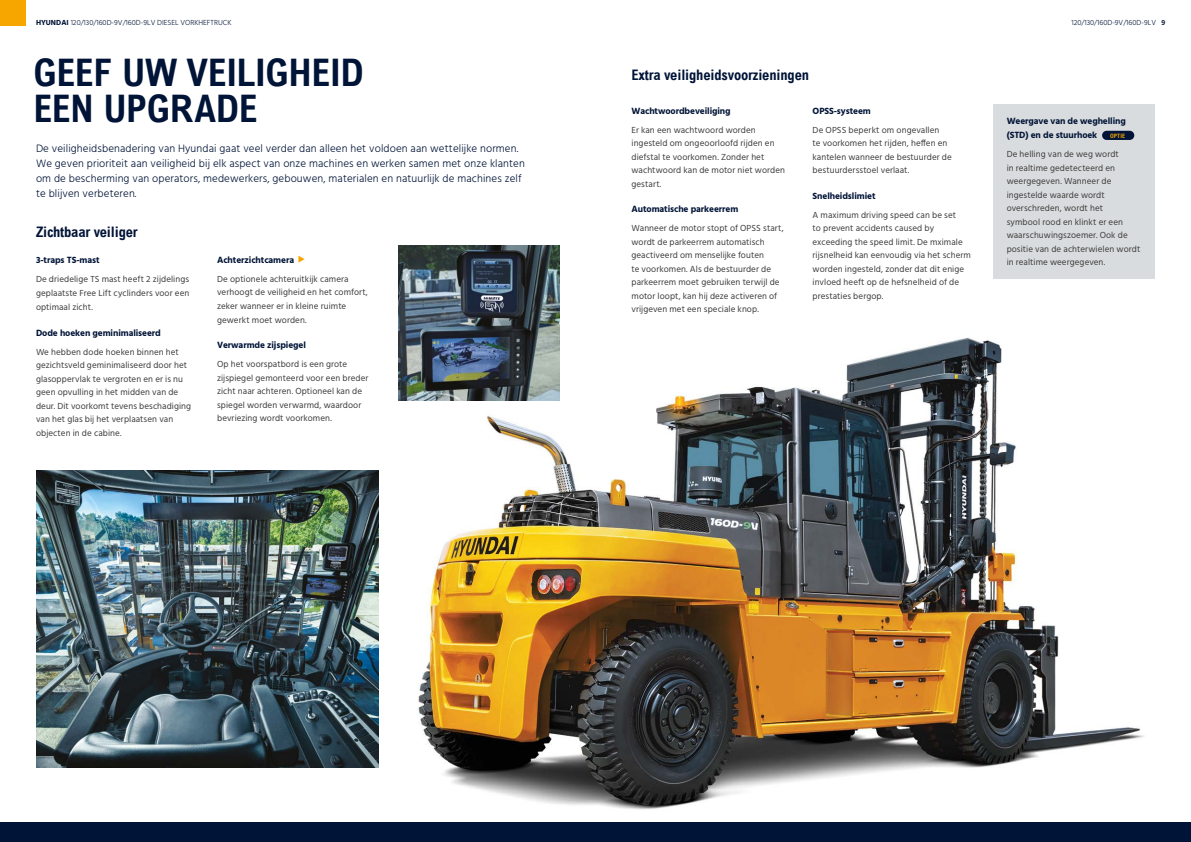
<style>
.page{position:relative;width:1191px;height:842px;background:#fff}
.page>*{position:absolute;margin:0;border:0;box-sizing:border-box;transform-origin:0 0}
.t1{font:700 condensed 38px/36px "Arial";letter-spacing:-.01em;color:#001437}
.t2{font:700 condensed 14.5px "Arial";letter-spacing:-.01em;color:#001437}
.t3{font:300 11px/15px "Hind";letter-spacing:.01em;color:#001437}
.t4{font:700 9.2px/14px "Hind";letter-spacing:-.01em;color:#001437}
.t5{font:9px/13.5px "Hind";letter-spacing:.01em;color:#3c3c3b}
.t6{font:300 7.5px "Hind";color:#001437}
.t7{font:700 condensed 6px "Arial";letter-spacing:.02em;color:#f7a600}
.s1{font-weight:700}
.s2{font-weight:600}
</style>
<div class="page">
<img style="left:398px;top:312px;width:746px;height:498px">
<div style="left:993px;top:104px;width:162px;height:174px;background:#d9dcde"></div>
<div style="left:0;top:822px;width:1191px;height:20px;background:#001437"></div>
<svg style="left:298px;top:256px;width:6px;height:7px"></svg>
<div style="left:0;top:0;width:26px;height:26px;background:#f7a600"></div>
<img style="left:36px;top:471px;width:342px;height:296px">
<img style="left:398px;top:245px;width:161px;height:155px">
<div style="left:1102px;top:131px;width:32px;height:9px;background:#001437;border-radius:5px"></div>
<p class="t6" style="left:36px;top:17px;width:197px"><span class="s1">HYUNDAI</span> 120/130/160D-9V/160D-9LV DIESEL VORKHEFTRUCK</p>
<p class="t6" style="left:1071px;top:17px;width:96px">120/130/160D-9V/160D-9LV <span class="s2">9</span></p>
<h1 class="t1" style="left:33px;top:55px;width:332px">GEEF UW VEILIGHEID<br>EEN UPGRADE</h1>
<p class="t3" style="left:36px;top:141px;width:490px">De veiligheidsbenadering van Hyundai gaat veel verder dan alleen het voldoen aan wettelijke normen.<br>We geven prioriteit aan veiligheid bij elk aspect van onze machines en werken samen met onze klanten om de bescherming van operators, medewerkers, gebouwen, materialen en natuurlijk de machines zelf te blijven verbeteren.</p>
<h2 class="t2" style="left:36px;top:224px;width:103px">Zichtbaar veiliger</h2>
<p class="t4" style="left:36px;top:252px;width:65px">3-traps TS-mast</p>
<p class="t5" style="left:36px;top:273px;width:155px;line-height:14px;text-align:justify">De driedelige TS mast heeft 2 zijdelings geplaatste Free Lift cyclinders voor een optimaal zicht.</p>
<p class="t4" style="left:36px;top:325px;width:126px">Dode hoeken geminimaliseerd</p>
<p class="t5" style="left:36px;top:346px;width:157px">We hebben dode hoeken binnen het gezichtsveld geminimaliseerd door het glasoppervlak te vergroten en er is nu geen opvulling in het midden van de deur. Dit voorkomt tevens beschadiging van het glas bij het verplaatsen van objecten in de cabine.</p>
<p class="t4" style="left:217px;top:252px;width:78px">Achterzichtcamera</p>
<p class="t5" style="left:217px;top:272px;width:152px">De optionele achteruitkijk camera verhoogt de veiligheid en het comfort, zeker wanneer er in kleine ruimte gewerkt moet worden.</p>
<p class="t4" style="left:217px;top:338px;width:90px">Verwarmde zijspiegel</p>
<p class="t5" style="left:217px;top:358px;width:153px">Op het voorspatbord is een grote zijspiegel gemonteerd voor een breder zicht naar achteren. Optioneel kan de spiegel worden verwarmd, waardoor bevriezing wordt voorkomen.</p>
<h2 class="t2" style="left:631px;top:67px;width:179px">Extra veiligheidsvoorzieningen</h2>
<p class="t4" style="left:631px;top:103px;width:101px">Wachtwoordbeveiliging</p>
<p class="t5" style="left:631px;top:123px;width:155px">Er kan een wachtwoord worden ingesteld om ongeoorloofd rijden en diefstal te voorkomen. Zonder het wachtwoord kan de motor niet worden gestart.</p>
<p class="t4" style="left:631px;top:202px;width:108px">Automatische parkeerrem</p>
<p class="t5" style="left:631px;top:222px;width:154px">Wanneer de motor stopt of OPSS start, wordt de parkeerrem automatisch geactiveerd om menselijke fouten<br>te voorkomen. Als de bestuurder de parkeerrem moet gebruiken terwijl de motor loopt, kan hij deze activeren of vrijgeven met een speciale knop.</p>
<p class="t4" style="left:812px;top:103px;width:60px">OPSS-systeem</p>
<p class="t5" style="left:812px;top:123px;width:141px">De OPSS beperkt om ongevallen<br>te voorkomen het rijden, heffen en kantelen wanneer de bestuurder de bestuurdersstoel verlaat.</p>
<p class="t4" style="left:812px;top:188px;width:64px">Snelheidslimiet</p>
<p class="t5" style="left:812px;top:209px;width:160px">A maximum driving speed can be set<br>to prevent accidents caused by exceeding the speed limit. De mximale rijsnelheid kan eenvoudig via het scherm worden ingesteld, zonder dat dit enige invloed heeft op de hefsnelheid of de prestaties bergop.</p>
<p class="t4" style="left:1006px;top:114px;width:121px">Weergave van de weghelling (STD) en de stuurhoek</p>
<p class="t5" style="left:1006px;top:148px;width:135px">De helling van de weg wordt<br>in realtime gedetecteerd en weergegeven. Wanneer de ingestelde waarde wordt overschreden, wordt het<br>symbool rood en klinkt er een waarschuwingszoemer. Ook de positie van de achterwielen wordt in realtime weergegeven.</p>
<p class="t7" style="left:1110px;top:132px;width:17px">OPTIE</p>
</div>
